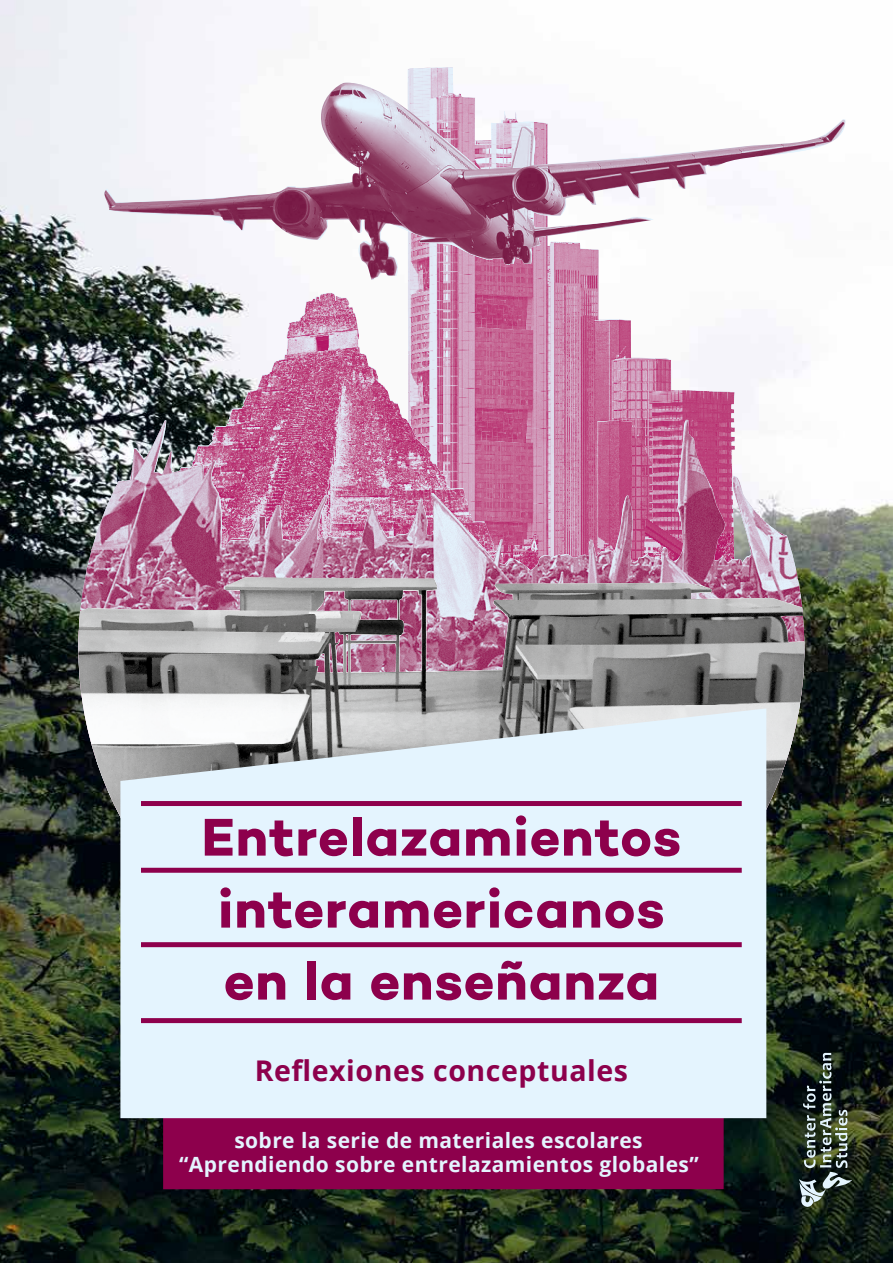
<style>
.page{position:relative;width:893px;height:1263px;background:#fff}
.page>*{position:absolute;margin:0;border:0;box-sizing:border-box;transform-origin:0 0}
.t1{font:700 54px/72px "Campton";letter-spacing:.015em;color:#8d004c;text-align:center}
.t2{font:700 28.5px "Open Sans";letter-spacing:.02em;color:#8d004c}
.t3{font:700 21px/24.3px "Open Sans";letter-spacing:.02em;color:#e4f4fe;text-align:center}
</style>
<div class="page">
<img style="left:0;top:0;width:893px;height:1263px">
<img style="left:164px;top:67px;width:572px;height:353px">
<img style="left:127px;top:294px;width:371px;height:126px">
<img style="left:103px;top:83px;width:744px;height:197px">
<svg style="left:686px;top:420px;width:118px;height:157px"></svg>
<img style="left:78px;top:420px;width:608px;height:157px">
<img style="left:78px;top:577px;width:726px;height:296px">
<svg style="left:799px;top:1053px;width:53px;height:154px;background:#414d44"></svg>
<div style="left:163px;top:1106px;width:561px;height:83px;background:#8d004c"></div>
<svg style="left:120px;top:708px;width:646px;height:410px;background:#e0eef7"></svg>
<div style="left:141px;top:942px;width:601px;height:5px;background:#8d004c"></div>
<div style="left:141px;top:801px;width:601px;height:5px;background:#8d004c"></div>
<div style="left:141px;top:868px;width:601px;height:5px;background:#8d004c"></div>
<div style="left:141px;top:1018px;width:601px;height:5px;background:#8d004c"></div>
<h1 class="t1" style="left:202px;top:800px;width:481px">Entrelazamientos interamericanos en la enseñanza</h1>
<h2 class="t2" style="left:255px;top:1051px;width:375px">Reflexiones conceptuales</h2>
<p class="t3" style="left:179px;top:1127px;width:521px">sobre la serie de materiales escolares “Aprendiendo sobre entrelazamientos globales”</p>
</div>
